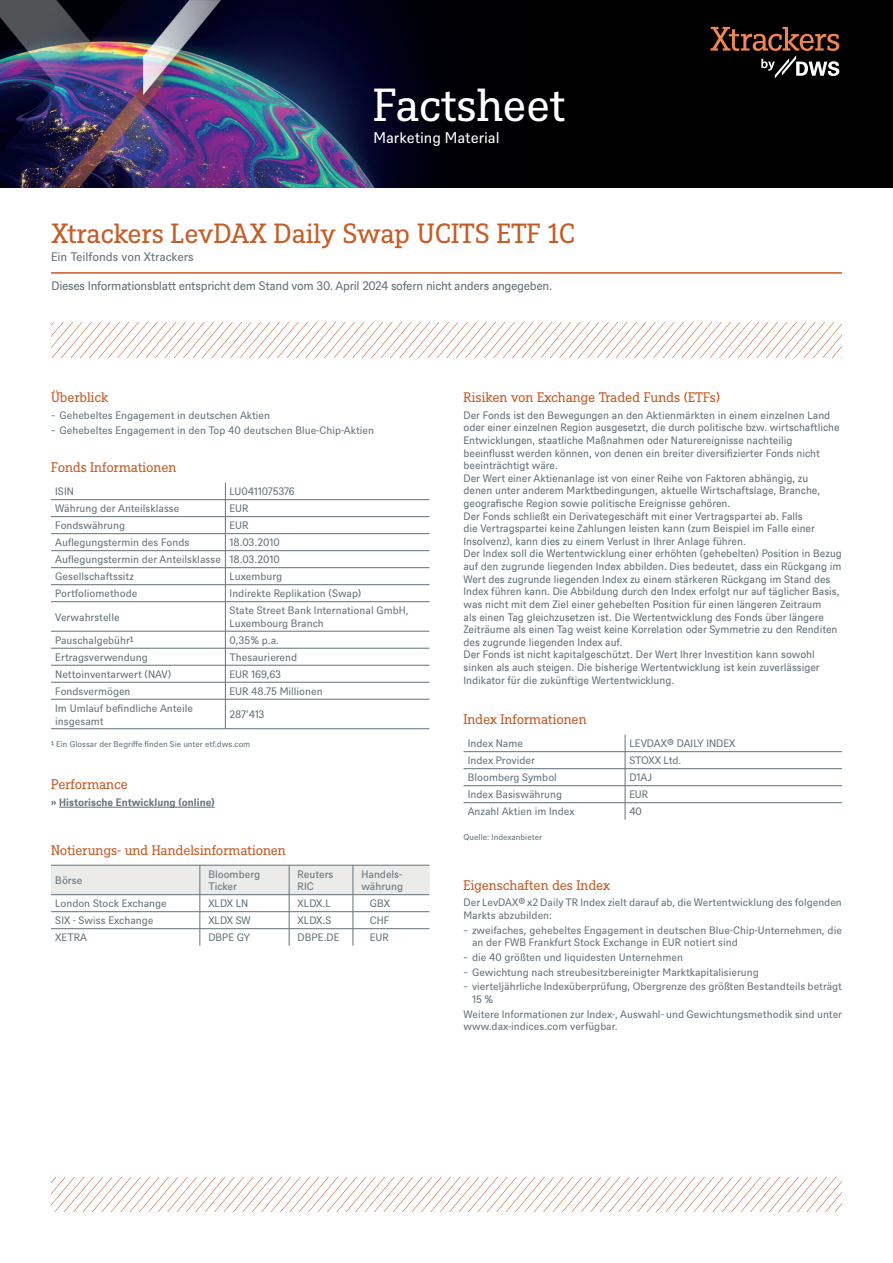
<style>
.page{position:relative;width:893px;height:1263px;background:#fff}
.page>*{position:absolute;margin:0;border:0;box-sizing:border-box;transform-origin:0 0}
.t1{font:45px "DWS Slab";letter-spacing:-.01em;color:#fff}
.t2{font:27px "DWS Slab";letter-spacing:-.005em;color:#c55c26}
.t3{font:15px "DWS Sans";color:#fff}
.t4{font:13.5px "DWS Slab";letter-spacing:-.01em;color:#c55c26}
.t5{font:12px "DWS Sans TT";letter-spacing:-.025em;color:#627179}
.t6{font:12px "DWS Sans";color:#627179}
.t7{font:10.5px/12.6px "DWS Sans TT";letter-spacing:-.005em;color:#627179}
.t8{font:10.5px/12.6px "DWS Sans";color:#627179}
.t9{font:700 10.5px "DWS Sans";color:#627179}
.t10{font:10.5px "DWS Sans";letter-spacing:-.025em;color:#627179}
.t11{font:8.25px "DWS Sans";color:#627179}
</style>
<div class="page">
<hr style="left:59px;top:807px;width:156px;height:1px;background:#627179">
<hr style="left:51px;top:499px;width:174px;height:1px;background:#627179">
<hr style="left:225px;top:499px;width:204px;height:1px;background:#627179">
<hr style="left:51px;top:516px;width:174px;height:1px;background:#627179">
<hr style="left:225px;top:516px;width:204px;height:1px;background:#627179">
<hr style="left:51px;top:533px;width:174px;height:1px;background:#627179">
<hr style="left:225px;top:533px;width:204px;height:1px;background:#627179">
<hr style="left:51px;top:550px;width:174px;height:1px;background:#627179">
<hr style="left:225px;top:550px;width:204px;height:1px;background:#627179">
<hr style="left:51px;top:567px;width:174px;height:1px;background:#627179">
<hr style="left:225px;top:567px;width:204px;height:1px;background:#627179">
<hr style="left:51px;top:584px;width:174px;height:1px;background:#627179">
<hr style="left:225px;top:584px;width:204px;height:1px;background:#627179">
<hr style="left:51px;top:601px;width:174px;height:1px;background:#627179">
<hr style="left:225px;top:601px;width:204px;height:1px;background:#627179">
<hr style="left:51px;top:631px;width:174px;height:1px;background:#627179">
<hr style="left:225px;top:631px;width:204px;height:1px;background:#627179">
<hr style="left:51px;top:648px;width:174px;height:1px;background:#627179">
<hr style="left:225px;top:648px;width:204px;height:1px;background:#627179">
<hr style="left:51px;top:665px;width:174px;height:1px;background:#627179">
<hr style="left:51px;top:682px;width:174px;height:1px;background:#627179">
<hr style="left:51px;top:699px;width:174px;height:1px;background:#627179">
<hr style="left:51px;top:728px;width:174px;height:1px;background:#627179">
<hr style="left:225px;top:665px;width:204px;height:1px;background:#627179">
<hr style="left:225px;top:682px;width:204px;height:1px;background:#627179">
<hr style="left:225px;top:699px;width:204px;height:1px;background:#627179">
<hr style="left:225px;top:728px;width:204px;height:1px;background:#627179">
<svg style="left:225px;top:483px;width:1px;height:245px"></svg>
<svg style="left:51px;top:865px;width:378px;height:81px"></svg>
<hr style="left:463px;top:751px;width:162px;height:1px;background:#627179">
<hr style="left:625px;top:751px;width:217px;height:1px;background:#627179">
<hr style="left:463px;top:768px;width:162px;height:1px;background:#627179">
<hr style="left:625px;top:768px;width:217px;height:1px;background:#627179">
<hr style="left:463px;top:785px;width:162px;height:1px;background:#627179">
<hr style="left:625px;top:785px;width:217px;height:1px;background:#627179">
<hr style="left:463px;top:802px;width:162px;height:1px;background:#627179">
<hr style="left:625px;top:802px;width:217px;height:1px;background:#627179">
<svg style="left:625px;top:735px;width:1px;height:85px"></svg>
<hr style="left:51px;top:272px;width:791px;height:2px;background:#c55c26">
<svg style="left:52px;top:322px;width:790px;height:35px"></svg>
<img style="left:0;top:0;width:893px;height:188px">
<svg style="left:710px;top:27px;width:129px;height:51px;background:#3a2921"></svg>
<svg style="left:51px;top:1177px;width:791px;height:35px"></svg>
<h1 class="t1" style="left:373px;top:74px;width:193px">Factsheet</h1>
<h3 class="t3" style="left:373px;top:127px;width:128px">Marketing Material</h3>
<h2 class="t2" style="left:51px;top:215px;width:525px">Xtrackers LevDAX Daily Swap UCITS ETF 1C</h2>
<p class="t6" style="left:51px;top:249px;width:144px">Ein Teilfonds von Xtrackers</p>
<p class="t5" style="left:51px;top:278px;width:502px">Dieses Informationsblatt entspricht dem Stand vom 30. April 2024 sofern nicht anders angegeben.</p>
<p class="t4" style="left:51px;top:388px;width:59px">Überblick</p>
<p class="t8" style="left:51px;top:407px;width:325px;line-height:14.7px">̵ Gehebeltes Engagement in deutschen Aktien<br>̵ Gehebeltes Engagement in den Top 40 deutschen Blue-Chip-Aktien</p>
<p class="t4" style="left:51px;top:458px;width:127px">Fonds Informationen</p>
<p class="t8" style="left:55px;top:485px;width:20px">ISIN</p>
<p class="t8" style="left:230px;top:485px;width:67px">LU0411075376</p>
<p class="t8" style="left:55px;top:502px;width:126px">Währung der Anteilsklasse</p>
<p class="t8" style="left:230px;top:502px;width:20px">EUR</p>
<p class="t8" style="left:55px;top:519px;width:71px">Fondswährung</p>
<p class="t8" style="left:230px;top:519px;width:20px">EUR</p>
<p class="t8" style="left:55px;top:536px;width:136px">Auflegungstermin des Fonds</p>
<p class="t8" style="left:55px;top:533px;width:226px;line-height:17px;text-align:justify;text-indent:174px">18.03.2010<br>Auflegungstermin der Anteilsklasse 18.03.2010<br>Gesellschaftssitz</p>
<p class="t8" style="left:230px;top:570px;width:54px">Luxemburg</p>
<p class="t8" style="left:55px;top:587px;width:84px">Portfoliomethode</p>
<p class="t8" style="left:230px;top:587px;width:133px">Indirekte Replikation (Swap)</p>
<p class="t8" style="left:55px;top:610px;width:66px">Verwahrstelle</p>
<p class="t8" style="left:230px;top:604px;width:181px">State Street Bank International GmbH,<br>Luxembourg Branch</p>
<p class="t8" style="left:55px;top:633px;width:80px">Pauschalgebühr¹</p>
<p class="t8" style="left:230px;top:633px;width:51px">0,35% p.a.</p>
<p class="t8" style="left:55px;top:650px;width:94px">Ertragsverwendung</p>
<p class="t8" style="left:230px;top:650px;width:69px">Thesaurierend</p>
<p class="t8" style="left:55px;top:667px;width:117px">Nettoinventarwert (NAV)</p>
<p class="t8" style="left:230px;top:667px;width:53px">EUR 169,63</p>
<p class="t8" style="left:55px;top:684px;width:77px">Fondsvermögen</p>
<p class="t8" style="left:230px;top:684px;width:95px">EUR 48.75 Millionen</p>
<p class="t8" style="left:55px;top:701px;width:139px">Im Umlauf befindliche Anteile insgesamt</p>
<p class="t8" style="left:230px;top:707px;width:36px">287’413</p>
<p class="t11" style="left:51px;top:738px;width:201px">¹ Ein Glossar der Begriffe finden Sie unter etf.dws.com</p>
<p class="t4" style="left:51px;top:775px;width:78px">Performance</p>
<p class="t9" style="left:51px;top:795px;width:165px">» Historische Entwicklung (online)</p>
<p class="t4" style="left:51px;top:841px;width:236px">Notierungs- und Handelsinformationen</p>
<p class="t8" style="left:55px;top:873px;width:29px">Börse</p>
<p class="t8" style="left:208px;top:867px;width:53px">Bloomberg<br>Ticker</p>
<p class="t8" style="left:298px;top:867px;width:37px">Reuters<br>RIC</p>
<p class="t8" style="left:361px;top:867px;width:43px">Handels&shy;währung</p>
<p class="t8" style="left:55px;top:897px;width:113px">London Stock Exchange</p>
<p class="t8" style="left:208px;top:897px;width:42px">XLDX LN</p>
<p class="t8" style="left:298px;top:897px;width:35px">XLDX.L</p>
<p class="t8" style="left:370px;top:897px;width:22px">GBX</p>
<p class="t8" style="left:55px;top:914px;width:100px">SIX - Swiss Exchange</p>
<p class="t8" style="left:208px;top:914px;width:44px">XLDX SW</p>
<p class="t8" style="left:298px;top:914px;width:35px">XLDX.S</p>
<p class="t8" style="left:370px;top:914px;width:21px">CHF</p>
<p class="t8" style="left:55px;top:931px;width:33px">XETRA</p>
<p class="t8" style="left:208px;top:931px;width:43px">DBPE GY</p>
<p class="t8" style="left:298px;top:931px;width:43px">DBPE.DE</p>
<p class="t8" style="left:370px;top:931px;width:20px">EUR</p>
<p class="t4" style="left:463px;top:388px;width:258px">Risiken von Exchange Traded Funds (ETFs)</p>
<p class="t7" style="left:463px;top:408px;width:380px">Der Fonds ist den Bewegungen an den Aktienmärkten in einem einzelnen Land oder einer einzelnen Region ausgesetzt, die durch politische bzw. wirtschaftliche Entwicklungen, staatliche Maßnahmen oder Naturereignisse nachteilig beeinflusst werden können, von denen ein breiter diversifizierter Fonds nicht beeinträchtigt wäre.<br>Der Wert einer Aktienanlage ist von einer Reihe von Faktoren abhängig, zu<br>denen unter anderem Marktbedingungen, aktuelle Wirtschaftslage, Branche, geografische Region sowie politische Ereignisse gehören.<br>Der Fonds schließt ein Derivategeschäft mit einer Vertragspartei ab. Falls<br>die Vertragspartei keine Zahlungen leisten kann (zum Beispiel im Falle einer Insolvenz), kann dies zu einem Verlust in Ihrer Anlage führen.<br>Der Index soll die Wertentwicklung einer erhöhten (gehebelten) Position in Bezug auf den zugrunde liegenden Index abbilden. Dies bedeutet, dass ein Rückgang im Wert des zugrunde liegenden Index zu einem stärkeren Rückgang im Stand des Index führen kann. Die Abbildung durch den Index erfolgt nur auf täglicher Basis, was nicht mit dem Ziel einer gehebelten Position für einen längeren Zeitraum<br>als einen Tag gleichzusetzen ist. Die Wertentwicklung des Fonds über längere Zeiträume als einen Tag weist keine Korrelation oder Symmetrie zu den Renditen des zugrunde liegenden Index auf.<br>Der Fonds ist nicht kapitalgeschützt. Der Wert Ihrer Investition kann sowohl sinken als auch steigen. Die bisherige Wertentwicklung ist kein zuverlässiger Indikator für die zukünftige Wertentwicklung.</p>
<p class="t4" style="left:463px;top:710px;width:125px">Index Informationen</p>
<p class="t8" style="left:468px;top:737px;width:57px">Index Name</p>
<p class="t8" style="left:629px;top:737px;width:108px">LEVDAX® DAILY INDEX</p>
<p class="t8" style="left:468px;top:754px;width:69px">Index Provider</p>
<p class="t10" style="left:629px;top:753px;width:54px">STOXX Ltd.</p>
<p class="t8" style="left:468px;top:771px;width:91px">Bloomberg Symbol</p>
<p class="t8" style="left:629px;top:771px;width:24px">D1AJ</p>
<p class="t8" style="left:468px;top:788px;width:96px">Index Basiswährung</p>
<p class="t8" style="left:629px;top:788px;width:20px">EUR</p>
<p class="t8" style="left:468px;top:805px;width:108px">Anzahl Aktien im Index</p>
<p class="t8" style="left:629px;top:805px;width:14px">40</p>
<p class="t11" style="left:463px;top:832px;width:80px">Quelle: Indexanbieter</p>
<p class="t4" style="left:463px;top:875px;width:148px">Eigenschaften des Index</p>
<p class="t8" style="left:463px;top:896px;width:380px">Der LevDAX® x2 Daily TR Index zielt darauf ab, die Wertentwicklung des folgenden<br>Markts abzubilden:</p>
<p class="t8" style="left:472px;top:923px;width:371px;text-indent:-9px">̵ zweifaches, gehebeltes Engagement in deutschen Blue-Chip-Unternehmen, die an der FWB Frankfurt Stock Exchange in EUR notiert sind</p>
<p class="t8" style="left:463px;top:949px;width:380px;line-height:14.7px">̵ die 40 größten und liquidesten Unternehmen<br>̵ Gewichtung nach streubesitzbereinigter Marktkapitalisierung<br>̵ vierteljährliche Indexüberprüfung, Obergrenze des größten Bestandteils beträgt</p>
<p class="t8" style="left:463px;top:991px;width:380px;line-height:14.7px;text-indent:9px">15 %<br>Weitere Informationen zur Index-, Auswahl- und Gewichtungsmethodik sind unter</p>
<p class="t8" style="left:463px;top:1020px;width:156px">www.dax-indices.com verfügbar.</p>
</div>
